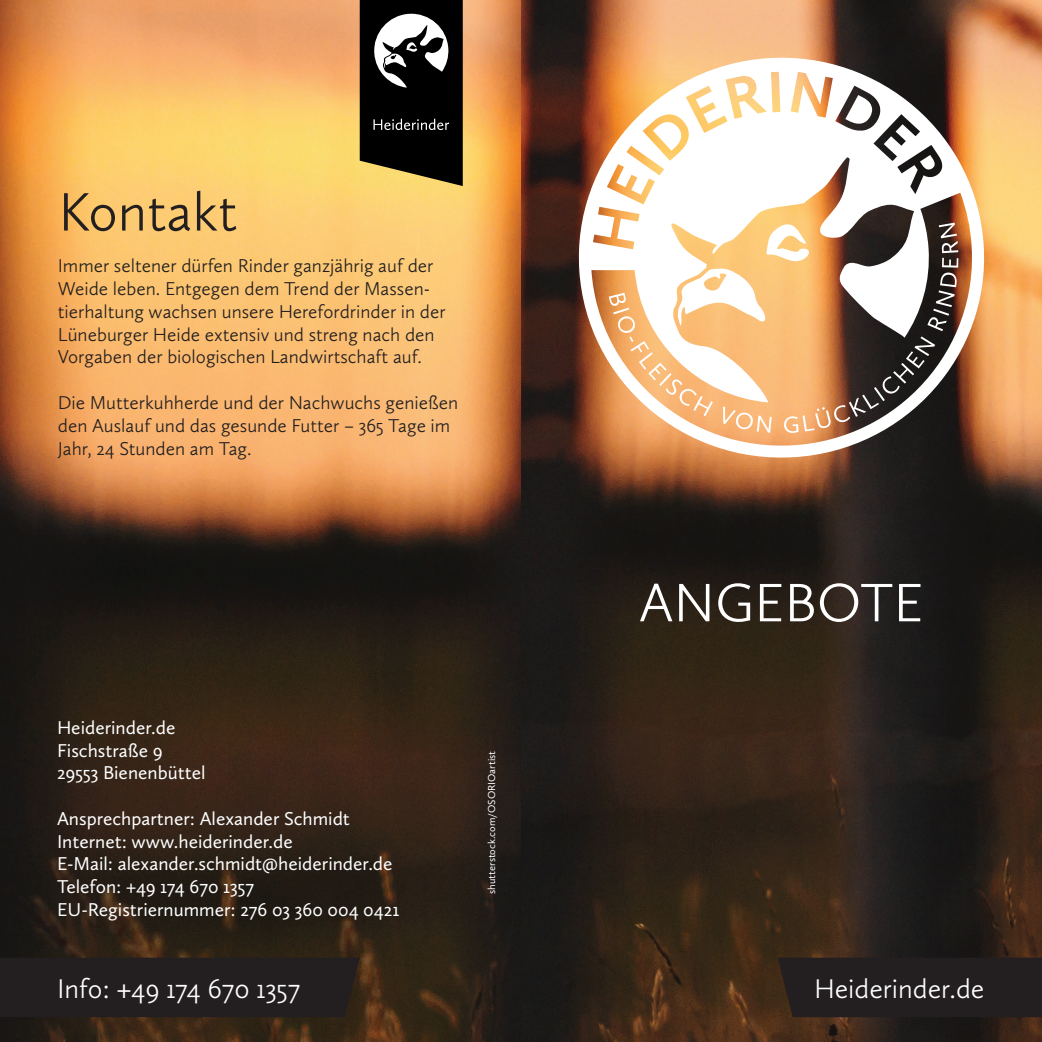
<style>
.page{position:relative;width:1042px;height:1042px;background:#fff}
.page>*{position:absolute;margin:0;border:0;box-sizing:border-box;transform-origin:0 0}
.t1{font:300 56px "Calluna Sans";color:#fff}
.t2{font:300 56px "Calluna Sans";color:#231f20}
.t3{font:300 28px "Calluna Sans";color:#fff}
.t4{font:300 19.25px/22.8px "Calluna Sans";color:#231f20}
.t5{font:19.25px/22.8px "Calluna Sans";color:#fff}
.t6{font:10.5px "Calluna Sans";color:#fff}
</style>
<div class="page">
<img style="left:0;top:0;width:1042px;height:1042px">
<div style="left:778px;top:957px;width:264px;height:60px;background:#231f20"></div>
<div style="left:0;top:957px;width:360px;height:60px;background:#231f20"></div>
<svg style="left:572px;top:51px;width:419px;height:413px"></svg>
<svg style="left:360px;top:0;width:103px;height:186px;background:#34322b"></svg>
<h1 class="t2" style="left:58px;top:178px;width:181px">Kontakt</h1>
<p class="t4" style="left:58px;top:254px;width:389px">Immer seltener dürfen Rinder ganzjährig auf der Weide leben. Entgegen dem Trend der Massen&shy;tierhaltung wachsen unsere Herefordrinder in der Lüneburger Heide extensiv und streng nach den Vorgaben der biologischen Landwirtschaft auf.</p>
<p class="t4" style="left:58px;top:391px;width:402px">Die Mutterkuhherde und der Nachwuchs genießen den Auslauf und das gesunde Futter – 365 Tage im<br>Jahr, 24 Stunden am Tag.</p>
<p class="t5" style="left:57px;top:716px;width:150px">Heiderinder.de<br>Fischstraße 9<br>29553 Bienenbüttel</p>
<p class="t5" style="left:57px;top:807px;width:344px">Ansprechpartner: Alexander Schmidt Internet: www.heiderinder.de<br>E-Mail: alexander.schmidt@heiderinder.de Telefon: +49 174 670 1357<br>EU-Registriernummer: 276 03 360 004 0421</p>
<h2 class="t3" style="left:57px;top:971px;width:245px">Info: +49 174 670 1357</h2>
<p class="t6" style="left:485px;top:894px;width:144px;rotate:-90deg">shutterstock.com/OSORIOartist</p>
<h1 class="t1" style="left:639px;top:569px;width:286px">ANGEBOTE</h1>
<h2 class="t3" style="left:814px;top:971px;width:172px">Heiderinder.de</h2>
</div>
